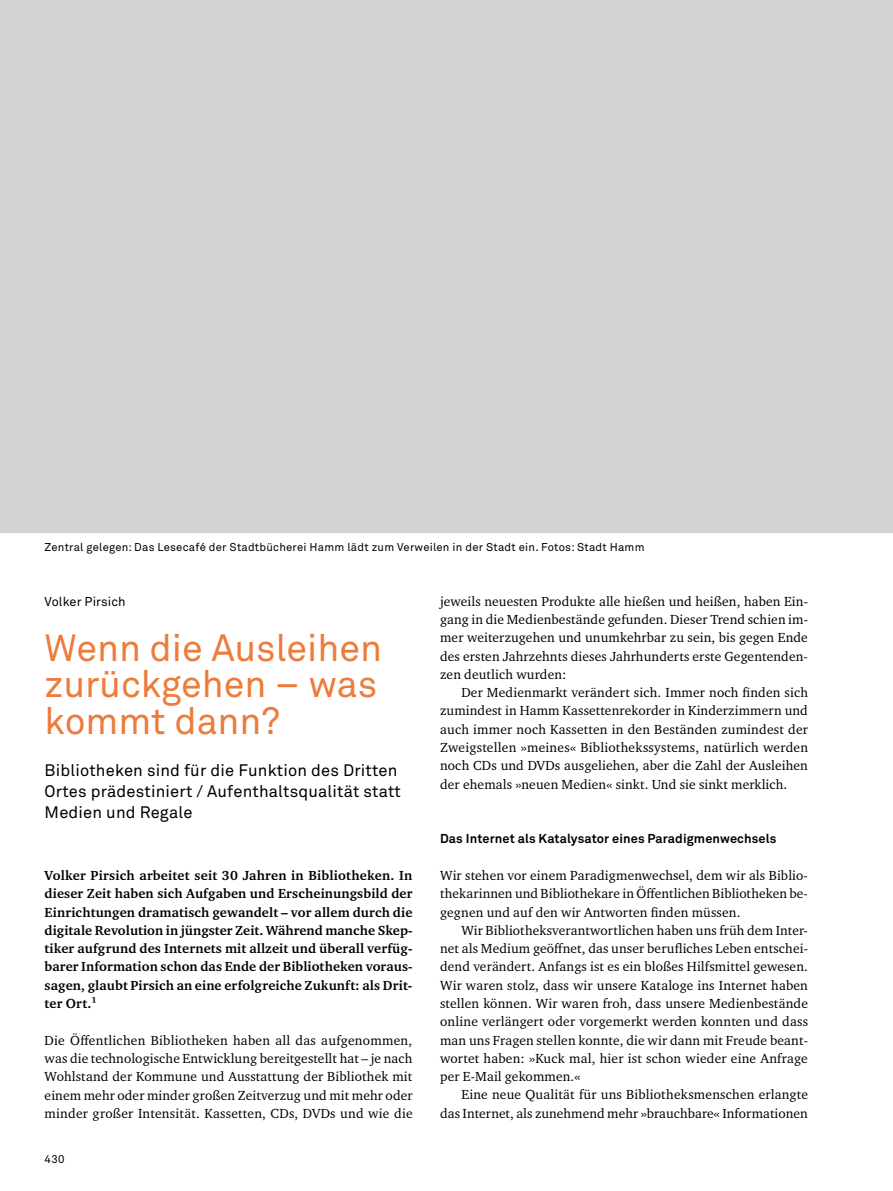
<style>
.page{position:relative;width:893px;height:1191px;background:#fff}
.page>*{position:absolute;margin:0;border:0;box-sizing:border-box;transform-origin:0 0}
.t1{font:37.5px/36.6px "Akkurat Pro";color:#ec7b3c;text-align:justify}
.t2{font:16.5px/21px "Akkurat Pro";letter-spacing:.01em;color:#000}
.t3{font:13.5px/18.3px "Charter ITC Pro";letter-spacing:.01em;color:#000;text-align:justify}
.t4{font:700 13.5px/18.3px "Charter ITC Pro";letter-spacing:.01em;color:#000;text-align:justify}
.t5{font:700 12.75px "Akkurat Pro";letter-spacing:.01em;color:#000}
.t6{font:12.75px "Akkurat Pro";letter-spacing:.005em;color:#000}
.t7{font:11.25px "Akkurat Pro";letter-spacing:.02em;color:#000}
</style>
<div class="page">
<div style="left:0;top:0;width:893px;height:532px;background:#d3d3d2"></div>
<p class="t7" style="left:45px;top:540px;width:601px">Zentral gelegen: Das Lesecafé der Stadtbücherei Hamm lädt zum Verweilen in der Stadt ein. Fotos: Stadt Hamm</p>
<p class="t6" style="left:45px;top:594px;width:82px">Volker Pirsich</p>
<h1 class="t1" style="left:45px;top:629px;width:339px">Wenn die Ausleihen zurückgehen – was kommt dann?</h1>
<p class="t2" style="left:45px;top:759px;width:358px">Bibliotheken sind für die Funktion des Dritten<br>Ortes prädestiniert / Aufenthaltsqualität statt<br>Medien und Regale</p>
<p class="t4" style="left:45px;top:866px;width:369px">Volker Pirsich arbeitet seit 30 Jahren in Bibliotheken. In dieser Zeit haben sich Aufgaben und Erscheinungsbild der Einrichtungen dramatisch gewandelt – vor allem durch die digitale Revolution in jüngster Zeit. Während manche Skep&shy;tiker aufgrund des Internets mit allzeit und überall verfüg&shy;barer Information schon das Ende der Bibliotheken voraus&shy;sagen, glaubt Pirsich an eine erfolgreiche Zukunft: als Drit&shy;ter Ort.¹</p>
<p class="t3" style="left:45px;top:1030px;width:369px">Die Öffentlichen Bibliotheken haben all das aufgenommen, was die technologische Entwicklung bereitgestellt hat – je nach Wohlstand der Kommune und Ausstattung der Bibliothek mit einem mehr oder minder großen Zeitverzug und mit mehr oder minder großer Intensität. Kassetten, CDs, DVDs und wie die</p>
<p class="t7" style="left:45px;top:1152px;width:21px">430</p>
<p class="t3" style="left:440px;top:591px;width:369px">jeweils neuesten Produkte alle hießen und heißen, haben Ein&shy;gang in die Medienbestände gefunden. Dieser Trend schien im&shy;mer weiterzugehen und unumkehrbar zu sein, bis gegen Ende des ersten Jahrzehnts dieses Jahrhunderts erste Gegentenden&shy;zen deutlich wurden:</p>
<p class="t3" style="left:440px;top:683px;width:369px;text-indent:21px">Der Medienmarkt verändert sich. Immer noch finden sich zumindest in Hamm Kassettenrekorder in Kinderzimmern und auch immer noch Kassetten in den Beständen zumindest der Zweigstellen »meines« Bibliothekssystems, natürlich werden noch CDs und DVDs ausgeliehen, aber die Zahl der Ausleihen der ehemals »neuen Medien« sinkt. Und sie sinkt merklich.</p>
<p class="t5" style="left:440px;top:831px;width:338px">Das Internet als Katalysator eines Paradigmenwechsels</p>
<p class="t3" style="left:440px;top:866px;width:369px">Wir stehen vor einem Paradigmenwechsel, dem wir als Biblio&shy;thekarinnen und Bibliothekare in Öffentlichen Bibliotheken be&shy;gegnen und auf den wir Antworten finden müssen.</p>
<p class="t3" style="left:440px;top:921px;width:369px;text-indent:21px">Wir Bibliotheksverantwortlichen haben uns früh dem Inter&shy;net als Medium geöffnet, das unser berufliches Leben entschei&shy;dend verändert. Anfangs ist es ein bloßes Hilfsmittel gewesen.<br>Wir waren stolz, dass wir unsere Kataloge ins Internet haben stellen können. Wir waren froh, dass unsere Medienbestände online verlängert oder vorgemerkt werden konnten und dass man uns Fragen stellen konnte, die wir dann mit Freude beant&shy;wortet haben: »Kuck mal, hier ist schon wieder eine Anfrage per E-Mail gekommen.«</p>
<p class="t3" style="left:440px;top:1085px;width:369px;text-align:right">Eine neue Qualität für uns Bibliotheksmenschen erlangte das Internet, als zunehmend mehr »brauchbare« Informationen</p>
</div>
